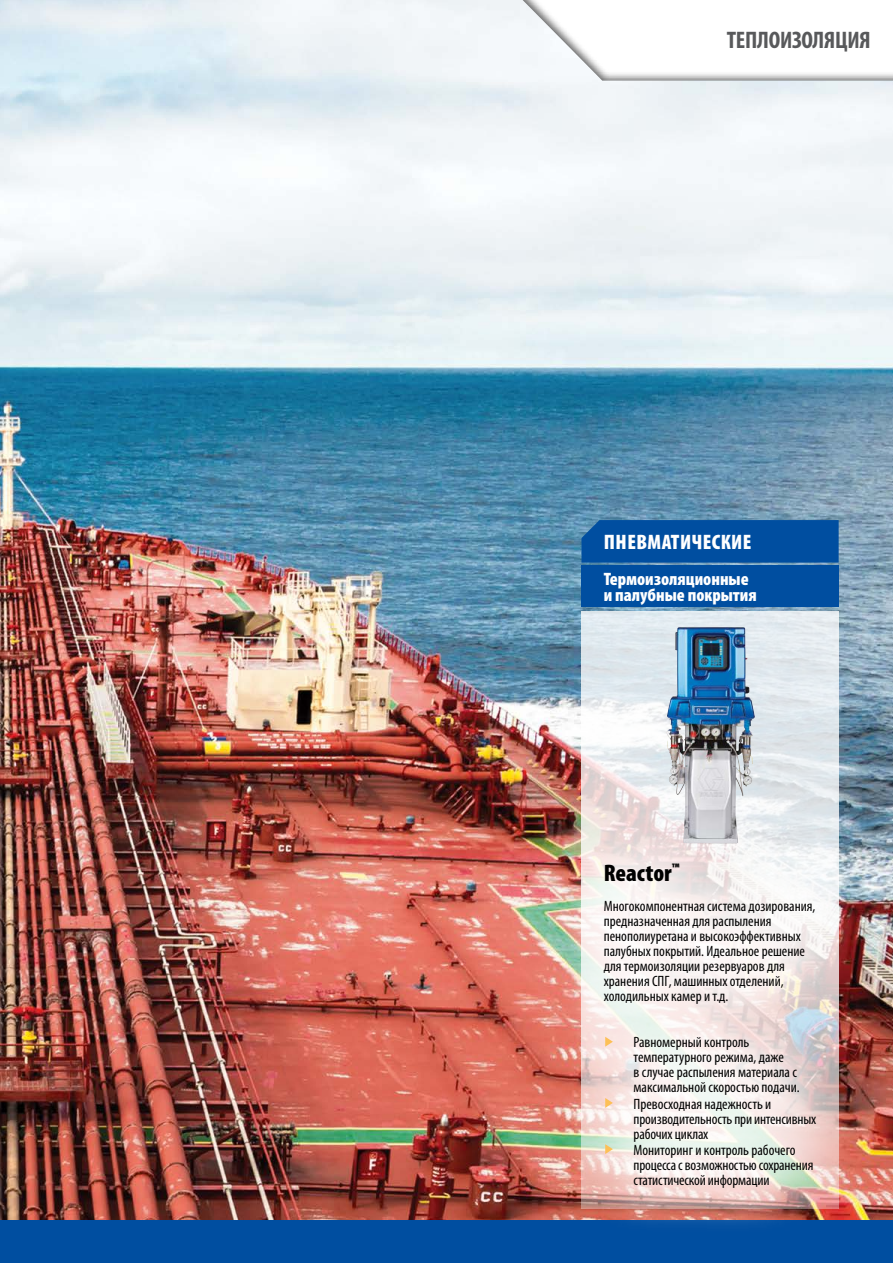
<style>
.page{position:relative;width:893px;height:1263px;background:#fff}
.page>*{position:absolute;margin:0;border:0;box-sizing:border-box;transform-origin:0 0}
.t1{font:700 condensed 24px "Myriad Pro";letter-spacing:-.01em;color:#58595b}
.t2{font:900 condensed 24px "Myriad Pro";color:#000}
.t3{font:900 condensed 21px "Myriad Pro";letter-spacing:.02em;color:#fff}
.t4{font:900 condensed 18px/16.5px "Myriad Pro";color:#fff}
.t5{font:condensed 15px/15.3px "Myriad Pro";color:#000}
</style>
<div class="page">
<img style="left:0;top:0;width:893px;height:1220px">
<div style="left:0;top:1220px;width:893px;height:43px;background:#004ea0"></div>
<div style="left:495px;top:0;width:398px;height:82px;background:#000;opacity:.6"></div>
<svg style="left:581px;top:611px;width:258px;height:206px;background:#d3dce3"></svg>
<div style="left:581px;top:520px;width:258px;height:43px;background:#004ea0"></div>
<div style="left:581px;top:566px;width:258px;height:41px;background:#004ea0"></div>
<div style="left:556px;top:817px;width:306px;height:417px;background:#fff;opacity:.75"></div>
<svg style="left:605px;top:1037px;width:8px;height:10px"></svg>
<svg style="left:605px;top:1098px;width:8px;height:10px"></svg>
<svg style="left:605px;top:1144px;width:8px;height:10px"></svg>
<img style="left:666px;top:627px;width:49px;height:212px">
<h1 class="t1" style="left:727px;top:25px;width:145px">ТЕПЛОИЗОЛЯЦИЯ</h1>
<h2 class="t3" style="left:604px;top:530px;width:149px">ПНЕВМАТИЧЕСКИЕ</h2>
<p class="t4" style="left:604px;top:571px;width:155px">Термоизоляционные и палубные покрытия</p>
<h1 class="t2" style="left:604px;top:860px;width:77px">Reactor<sup>™</sup></h1>
<p class="t5" style="left:604px;top:899px;width:213px">Многокомпонентная система дозирования, предназначенная для распыления пенополиуретана и высокоэффективных палубных покрытий. Идеальное решение для термоизоляции резервуаров для хранения СПГ, машинных отделений, холодильных камер и т.д.</p>
<p class="t5" style="left:633px;top:1035px;width:184px">Равномерный контроль температурного режима, даже<br>в случае распыления материала с максимальной скоростью подачи.<br>Превосходная надежность и производительность при интенсивных рабочих циклах<br>Мониторинг и контроль рабочего процесса с возможностью сохранения статистической информации</p>
</div>
